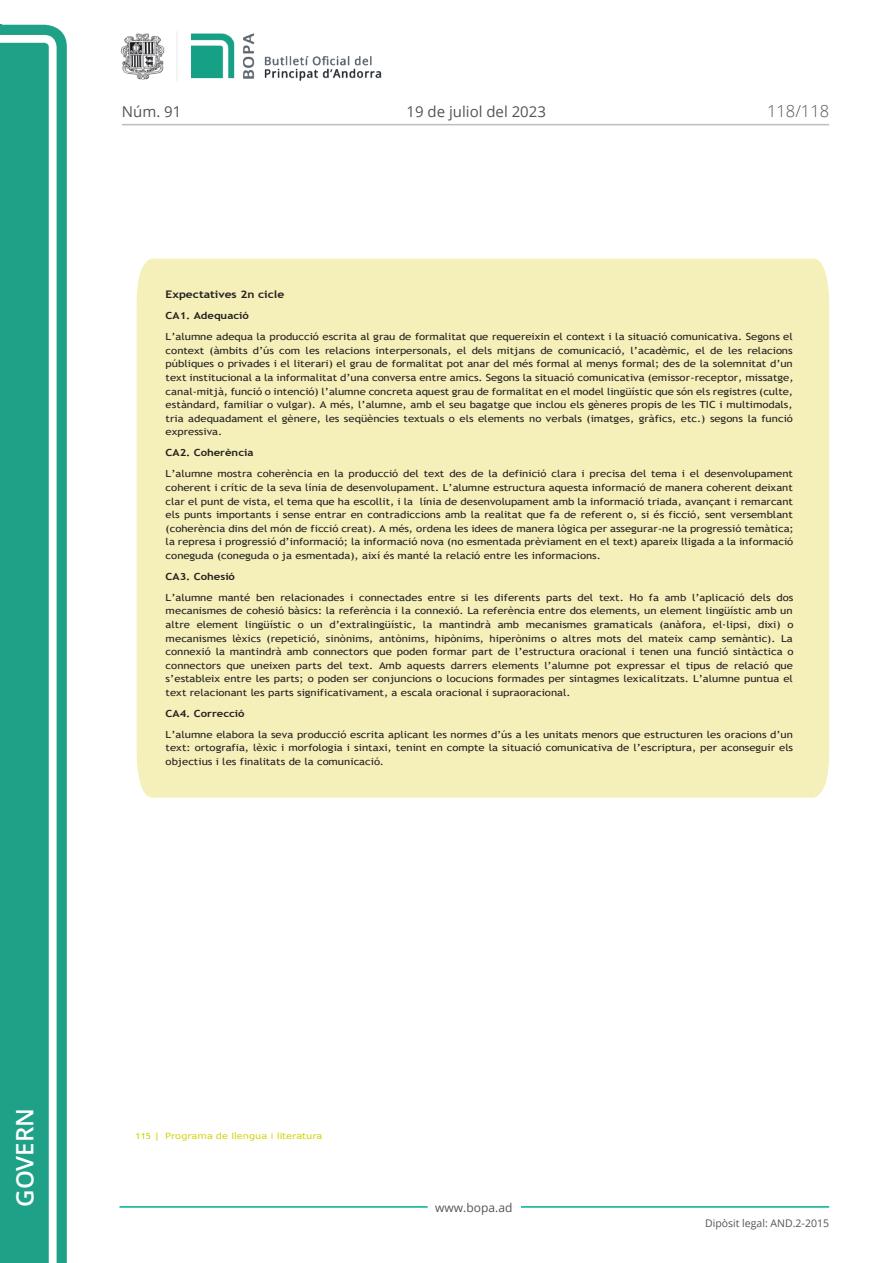
<style>
.page{position:relative;width:893px;height:1263px;background:#fff}
.page>*{position:absolute;margin:0;border:0;box-sizing:border-box;transform-origin:0 0}
.t1{font:600 24px "Open Sans";color:#fff}
.t2{font:300 16.5px "Open Sans";color:#545454}
.t3{font:15px "Open Sans";color:#545454}
.t4{font:12px "Open Sans";color:#545454}
.t5{font:10.5px "Open Sans";color:#545454}
.t6{font:700 10.35px "Trebuchet MS";color:#231f20;scale:1.16 1}
.t7{font:9.9px "Trebuchet MS";color:#231f20;scale:1.16 1}
.t8{font:700 9.9px "Trebuchet MS";color:#231f20;scale:1.16 1}
.t9{font:9.75px/13.6px "Trebuchet MS";color:#231f20;scale:1.16 1}
.t10{font:8.55px "Verdana";color:#cdd400;scale:1.16 1}
.s1{font-weight:700}
.s2{font-family:"Trebuchet MS"}
</style>
<div class="page">
<svg style="left:0;top:25px;width:67px;height:1238px;fill:#1ea187"></svg>
<div style="left:0;top:43px;width:49px;height:1220px;background:#1ea187"></div>
<img style="left:122px;top:32px;width:260px;height:49px">
<hr style="left:119px;top:1206px;width:309px;height:2px;background:#00ae91">
<hr style="left:521px;top:1206px;width:308px;height:2px;background:#00ae91">
<hr style="left:122px;top:124px;width:707px;height:1px;background:#bcbdc0">
<div style="left:137px;top:259px;width:692px;height:538px;background:#f5f0b9"></div>
<svg style="left:137px;top:263px;width:20px;height:1px"></svg>
<div style="left:155px;top:281px;width:648px;height:487px;background:#f5f0b9"></div>
<h3 class="t3" style="left:122px;top:102px;width:61px">Núm. 91</h3>
<h3 class="t3" style="left:406px;top:102px;width:141px">19 de juliol del 2023</h3>
<h2 class="t2" style="left:767px;top:100px;width:64px">118/118</h2>
<p class="t6" style="left:166px;top:288px;width:104px">Expectatives 2n cicle</p>
<p class="t9" style="left:166px;top:305px;width:542px;line-height:21px"><span class="s1">CA1. Adequació<br></span>L’alumne adequa la producció escrita al grau de formalitat que requereixin el context i la situació comunicativa. Segons el</p>
<p class="t9" style="left:166px;top:343px;width:543px;text-align:justify">context (àmbits d’ús com les relacions interpersonals, el dels mitjans de comunicació, l’acadèmic, el de les relacions públiques o privades i el literari) el grau de formalitat pot anar del més formal al menys formal; des de la solemnitat d’un text institucional a la informalitat d’una conversa entre amics. Segons la situació comunicativa (emissor-receptor, missatge, canal-mitjà, funció o intenció) l’alumne concreta aquest grau de formalitat en el model lingüístic que són els registres (culte, estàndard, familiar o vulgar). A més, l’alumne, amb el seu bagatge que inclou els gèneres propis de les TIC i multimodals, tria adequadament el gènere, les seqüències textuals o els elements no verbals (imatges, gràfics, etc.) segons la funció expressiva.</p>
<p class="t8" style="left:166px;top:447px;width:77px">CA2. Coherència</p>
<p class="t9" style="left:166px;top:467px;width:543px;text-align:justify">L’alumne mostra coherència en la producció del text des de la definició clara i precisa del tema i el desenvolupament coherent i crític de la seva línia de desenvolupament. L’alumne estructura aquesta informació de manera coherent deixant clar el punt de vista, el tema que ha escollit, i la línia de desenvolupament amb la informació triada, avançant i remarcant els punts importants i sense entrar en contradiccions amb la realitat que fa de referent o, si és ficció, sent versemblant (coherència dins del món de ficció creat). A més, ordena les idees de manera lògica per assegurar-ne la progressió temàtica; la represa i progressió d’informació; la informació nova (no esmentada prèviament en el text) apareix lligada a la informació coneguda (coneguda o ja esmentada), així és manté la relació entre les informacions.</p>
<p class="t9" style="left:166px;top:566px;width:543px;line-height:21px"><span class="s1">CA3. Cohesió<br></span>L’alumne manté ben relacionades i connectades entre si les diferents parts del text. Ho fa amb l’aplicació dels dos</p>
<p class="t9" style="left:166px;top:604px;width:543px;text-align:justify">mecanismes de cohesió bàsics: la referència i la connexió. La referència entre dos elements, un element lingüístic amb un altre element lingüístic o un d’extralingüístic, la mantindrà amb mecanismes gramaticals (anàfora, el·lipsi, dixi) o mecanismes lèxics (repetició, sinònims, antònims, hipònims, hiperònims o altres mots del mateix camp semàntic). La</p>
<p class="t7" style="left:166px;top:645px;width:543px">connexió la mantindrà amb connectors que poden formar part de l’estructura oracional i tenen una funció sintàctica o</p>
<p class="t9" style="left:166px;top:658px;width:542px;text-align:justify">connectors que uneixen parts del text. Amb aquests darrers elements l’alumne pot expressar el tipus de relació que s’estableix entre les parts; o poden ser conjuncions o locucions formades per sintagmes lexicalitzats. L’alumne puntua el text relacionant les parts significativament, a escala oracional i supraoracional.</p>
<p class="t9" style="left:166px;top:703px;width:542px;line-height:21px"><span class="s1">CA4. Correcció<br></span>L’alumne elabora la seva producció escrita aplicant les normes d’ús a les unitats menors que estructuren les oracions d’un</p>
<p class="t9" style="left:166px;top:741px;width:542px">text: ortografia, lèxic i morfologia i sintaxi, tenint en compte la situació comunicativa de l’escriptura, per aconseguir els objectius i les finalitats de la comunicació.</p>
<h1 class="t1" style="left:8px;top:1207px;width:100px;rotate:-90deg">Govern</h1>
<p class="t10" style="left:136px;top:1130px;width:163px"><span class="s2">115</span> | Programa de llengua i literatura</p>
<p class="t4" style="left:435px;top:1199px;width:79px">www.bopa.ad</p>
<p class="t5" style="left:705px;top:1216px;width:125px">Dipòsit legal: AND.2-2015</p>
</div>
